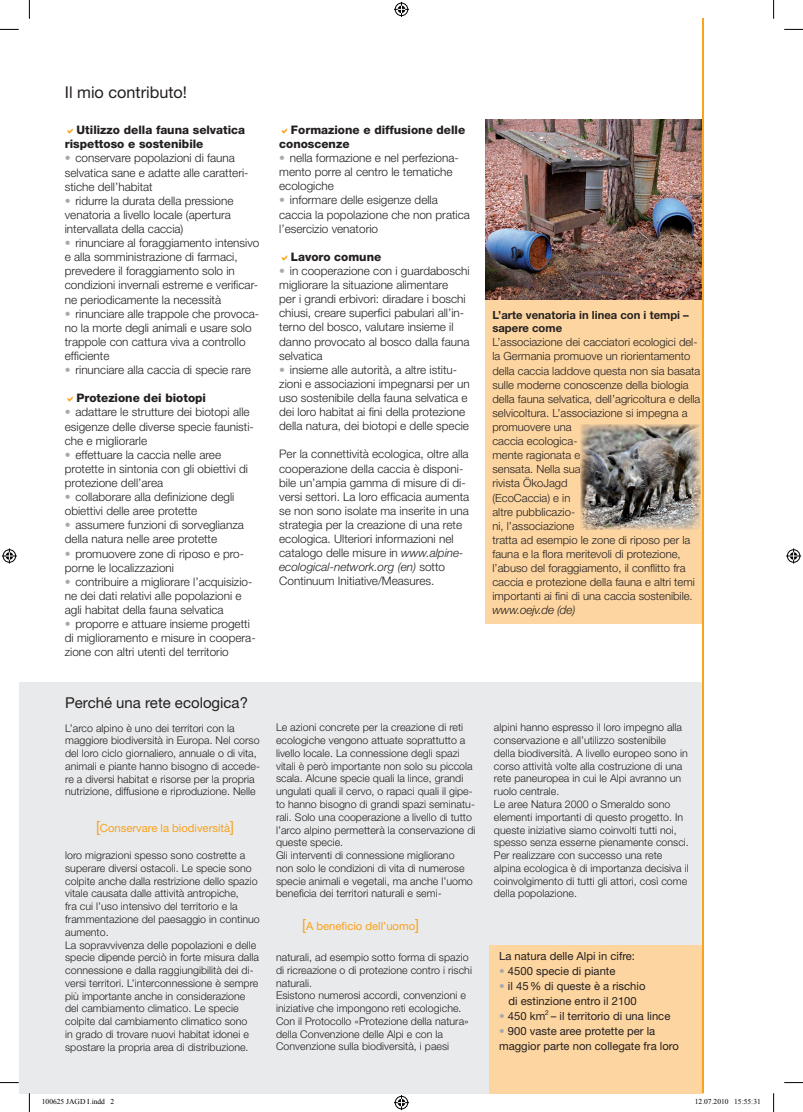
<style>
.page{position:relative;width:803px;height:1112px;background:#fff}
.page>*{position:absolute;margin:0;border:0;box-sizing:border-box;transform-origin:0 0}
.t1{font:16.25px "Helvetica Neue LT";color:#231f20}
.t2{font:15px "Helvetica Neue LT";color:#231f20}
.t3{font:300 11.75px/14.1px "Helvetica Neue LT";color:#231f20}
.t4{font:800 11.75px/14.1px "Helvetica Neue LT";color:#231f20}
.t5{font:italic 300 11.75px "Helvetica Neue LT";letter-spacing:-.015em;color:#231f20}
.t6{font:300 11.25px/14.1px "Helvetica Neue LT";color:#231f20}
.t7{font:11.25px/15px "Helvetica Neue LT";color:#231f20;text-align:center}
.t8{font:11.25px "Helvetica Neue LT";color:#f9a21c}
.t9{font:700 11.25px/13.5px "Helvetica Neue LT";color:#231f20}
.t10{font:300 10.62px/12.8px "Helvetica Neue LT";letter-spacing:.005em;color:#231f20}
.t11{font:7.5px "Times New Roman";color:#000}
.s1{color:#a8a9ad}
.s2{font-size:15px}
.s3{font-style:italic}
.s4{font-weight:300;color:#a8a9ad}
</style>
<div class="page">
<div style="left:485px;top:299px;width:218px;height:324px;background:#fdd5a0"></div>
<img style="left:581px;top:424px;width:119px;height:105px">
<div style="left:19px;top:681px;width:684px;height:411px;background:#e9eaeb"></div>
<div style="left:489px;top:944px;width:213px;height:148px;background:#fdd5a0"></div>
<img style="left:485px;top:119px;width:217px;height:180px">
<hr style="left:702px;top:19px;width:1px;height:1073px;background:#f9a21c">
<svg style="left:0;top:29px;width:19px;height:1px"></svg>
<svg style="left:784px;top:29px;width:19px;height:1px"></svg>
<svg style="left:0;top:1082px;width:19px;height:1px"></svg>
<svg style="left:784px;top:1082px;width:19px;height:1px"></svg>
<svg style="left:29px;top:0;width:1px;height:19px"></svg>
<svg style="left:29px;top:1092px;width:1px;height:19px"></svg>
<svg style="left:773px;top:0;width:1px;height:19px"></svg>
<svg style="left:773px;top:1093px;width:1px;height:18px"></svg>
<svg style="left:394px;top:2px;width:15px;height:15px"></svg>
<svg style="left:394px;top:1095px;width:15px;height:14px"></svg>
<svg style="left:2px;top:548px;width:15px;height:15px"></svg>
<svg style="left:786px;top:548px;width:15px;height:15px"></svg>
<h1 class="t1" style="left:65px;top:83px;width:124px">Il mio contributo!</h1>
<p class="t4" style="left:65px;top:123px;width:182px;text-indent:12px">Utilizzo della fauna selvatica rispettoso e sostenibile</p>
<p class="t3" style="left:65px;top:151px;width:185px"><span class="s1">•</span> conservare popolazioni di fauna selvatica sane e adatte alle caratteri&shy;stiche dell’habitat</p>
<p class="t3" style="left:65px;top:193px;width:170px"><span class="s1">•</span> ridurre la durata della pressione venatoria a livello locale (apertura intervallata della caccia)</p>
<p class="t3" style="left:65px;top:235px;width:196px"><span class="s1">•</span> rinunciare al foraggiamento intensivo e alla somministrazione di farmaci, prevedere il foraggiamento solo in condizioni invernali estreme e verificar&shy;ne periodicamente la necessità</p>
<p class="t3" style="left:65px;top:306px;width:196px"><span class="s1">•</span> rinunciare alle trappole che provoca&shy;no la morte degli animali e usare solo trappole con cattura viva a controllo efficiente</p>
<p class="t3" style="left:65px;top:362px;width:188px"><span class="s1">•</span> rinunciare alla caccia di specie rare</p>
<p class="t4" style="left:77px;top:391px;width:131px">Protezione dei biotopi</p>
<p class="t3" style="left:65px;top:405px;width:191px"><span class="s1">•</span> adattare le strutture dei biotopi alle esigenze delle diverse specie faunisti&shy;che e migliorarle</p>
<p class="t3" style="left:65px;top:447px;width:185px"><span class="s1">•</span> effettuare la caccia nelle aree protette in sintonia con gli obiettivi di protezione dell’area</p>
<p class="t3" style="left:65px;top:489px;width:171px"><span class="s1">•</span> collaborare alla definizione degli obiettivi delle aree protette</p>
<p class="t3" style="left:65px;top:517px;width:181px"><span class="s1">•</span> assumere funzioni di sorveglianza della natura nelle aree protette</p>
<p class="t3" style="left:65px;top:546px;width:181px"><span class="s1">•</span> promuovere zone di riposo e pro&shy;porne le localizzazioni</p>
<p class="t3" style="left:65px;top:574px;width:189px"><span class="s1">•</span> contribuire a migliorare l’acquisizio&shy;ne dei dati relativi alle popolazioni e agli habitat della fauna selvatica</p>
<p class="t3" style="left:65px;top:616px;width:192px"><span class="s1">•</span> proporre e attuare insieme progetti di miglioramento e misure in coopera&shy;zione con altri utenti del territorio</p>
<h2 class="t2" style="left:65px;top:693px;width:184px">Perché una rete ecologica?</h2>
<p class="t10" style="left:65px;top:721px;width:196px">L’arco alpino è uno dei territori con la maggiore biodiversità in Europa. Nel corso del loro ciclo giornaliero, annuale o di vita, animali e piante hanno bisogno di accede&shy;re a diversi habitat e risorse per la propria nutrizione, diffusione e riproduzione. Nelle</p>
<p class="t8" style="left:96px;top:821px;width:139px"><span class="s2">[</span>Conservare la biodiversità<span class="s2">]</span></p>
<p class="t10" style="left:65px;top:848px;width:196px">loro migrazioni spesso sono costrette a superare diversi ostacoli. Le specie sono colpite anche dalla restrizione dello spazio vitale causata dalle attività antropiche,<br>fra cui l’uso intensivo del territorio e la frammentazione del paesaggio in continuo aumento.<br>La sopravvivenza delle popolazioni e delle specie dipende perciò in forte misura dalla connessione e dalla raggiungibilità dei di&shy;versi territori. L’interconnessione è sempre più importante anche in considerazione del cambiamento climatico. Le specie colpite dal cambiamento climatico sono<br>in grado di trovare nuovi habitat idonei e spostare la propria area di distribuzione.</p>
<p class="t4" style="left:279px;top:122px;width:188px;text-indent:12px">Formazione e diffusione delle conoscenze</p>
<p class="t3" style="left:279px;top:150px;width:181px"><span class="s1">•</span> nella formazione e nel perfeziona&shy;mento porre al centro le tematiche ecologiche</p>
<p class="t3" style="left:279px;top:193px;width:192px"><span class="s1">•</span> informare delle esigenze della caccia la popolazione che non pratica l’esercizio venatorio</p>
<p class="t4" style="left:291px;top:249px;width:92px">Lavoro comune</p>
<p class="t3" style="left:279px;top:263px;width:192px"><span class="s1">•</span> in cooperazione con i guardaboschi migliorare la situazione alimentare<br>per i grandi erbivori: diradare i boschi chiusi, creare superfici pabulari all’in&shy;terno del bosco, valutare insieme il danno provocato al bosco dalla fauna selvatica</p>
<p class="t3" style="left:279px;top:362px;width:192px"><span class="s1">•</span> insieme alle autorità, a altre istitu&shy;zioni e associazioni impegnarsi per un uso sostenibile della fauna selvatica e dei loro habitat ai fini della protezione della natura, dei biotopi e delle specie</p>
<p class="t3" style="left:279px;top:447px;width:192px">Per la connettività ecologica, oltre alla cooperazione della caccia è disponi&shy;bile un’ampia gamma di misure di di&shy;versi settori. La loro efficacia aumenta se non sono isolate ma inserite in una strategia per la creazione di una rete ecologica. Ulteriori informazioni nel catalogo delle misure in <span class="s3">www.alpine&shy;ecological-network.org (en)</span> sotto Continuum Initiative/Measures.</p>
<p class="t10" style="left:276px;top:720px;width:201px">Le azioni concrete per la creazione di reti ecologiche vengono attuate soprattutto a livello locale. La connessione degli spazi vitali è però importante non solo su piccola scala. Alcune specie quali la lince, grandi ungulati quali il cervo, o rapaci quali il gipe&shy;to hanno bisogno di grandi spazi seminatu&shy;rali. Solo una cooperazione a livello di tutto l’arco alpino permetterà la conservazione di queste specie.<br>Gli interventi di connessione migliorano<br>non solo le condizioni di vita di numerose specie animali e vegetali, ma anche l’uomo beneficia dei territori naturali e semi-</p>
<p class="t8" style="left:302px;top:919px;width:118px"><span class="s2">[</span>A beneficio dell’uomo<span class="s2">]</span></p>
<p class="t10" style="left:276px;top:950px;width:197px">naturali, ad esempio sotto forma di spazio di ricreazione o di protezione contro i rischi naturali.<br>Esistono numerosi accordi, convenzioni e iniziative che impongono reti ecologiche.<br>Con il Protocollo «Protezione della natura» della Convenzione delle Alpi e con la Convenzione sulla biodiversità, i paesi</p>
<p class="t9" style="left:492px;top:307px;width:198px">L’arte venatoria in linea con i tempi – sapere come</p>
<p class="t6" style="left:492px;top:335px;width:209px">L’associazione dei cacciatori ecologici del&shy;la Germania promuove un riorientamento della caccia laddove questa non sia basata sulle moderne conoscenze della biologia della fauna selvatica, dell’agricoltura e della selvicoltura. L’associazione si impegna a promuovere una<br>caccia ecologica-<br>mente ragionata e<br>sensata. Nella sua<br>rivista ÖkoJagd<br>(EcoCaccia) e in<br>altre pubblicazio-<br>ni, l’associazione<br>tratta ad esempio le zone di riposo per la fauna e la flora meritevoli di protezione, l’abuso del foraggiamento, il conflitto fra caccia e protezione della fauna e altri temi importanti ai fini di una caccia sostenibile.</p>
<p class="t5" style="left:492px;top:603px;width:84px">www.oejv.de (de)</p>
<p class="t10" style="left:494px;top:720px;width:196px">alpini hanno espresso il loro impegno alla conservazione e all’utilizzo sostenibile della biodiversità. A livello europeo sono in corso attività volte alla costruzione di una rete paneuropea in cui le Alpi avranno un ruolo centrale.<br>Le aree Natura 2000 o Smeraldo sono elementi importanti di questo progetto. In queste iniziative siamo coinvolti tutti noi, spesso senza esserne pienamente consci.<br>Per realizzare con successo una rete alpina ecologica è di importanza decisiva il coinvolgimento di tutti gli attori, così come della popolazione.</p>
<p class="t7" style="left:499px;top:948px;width:137px">La natura delle Alpi in cifre:</p>
<p class="t7" style="left:499px;top:963px;width:118px"><span class="s4">•</span> 4500 specie di piante</p>
<p class="t7" style="left:499px;top:978px;width:148px"><span class="s4">•</span> il 45 % di queste è a rischio di estinzione entro il 2100</p>
<p class="t7" style="left:499px;top:1008px;width:173px"><span class="s4">•</span> 450 km<sup>2</sup> – il territorio di una lince</p>
<p class="t7" style="left:499px;top:1023px;width:181px;text-align:left"><span class="s4">•</span> 900 vaste aree protette per la maggior parte non collegate fra loro</p>
<p class="t11" style="left:42px;top:1096px;width:74px">100625 JAGD I.indd 2</p>
<p class="t11" style="left:695px;top:1096px;width:68px">12.07.2010 15:55:31</p>
</div>
